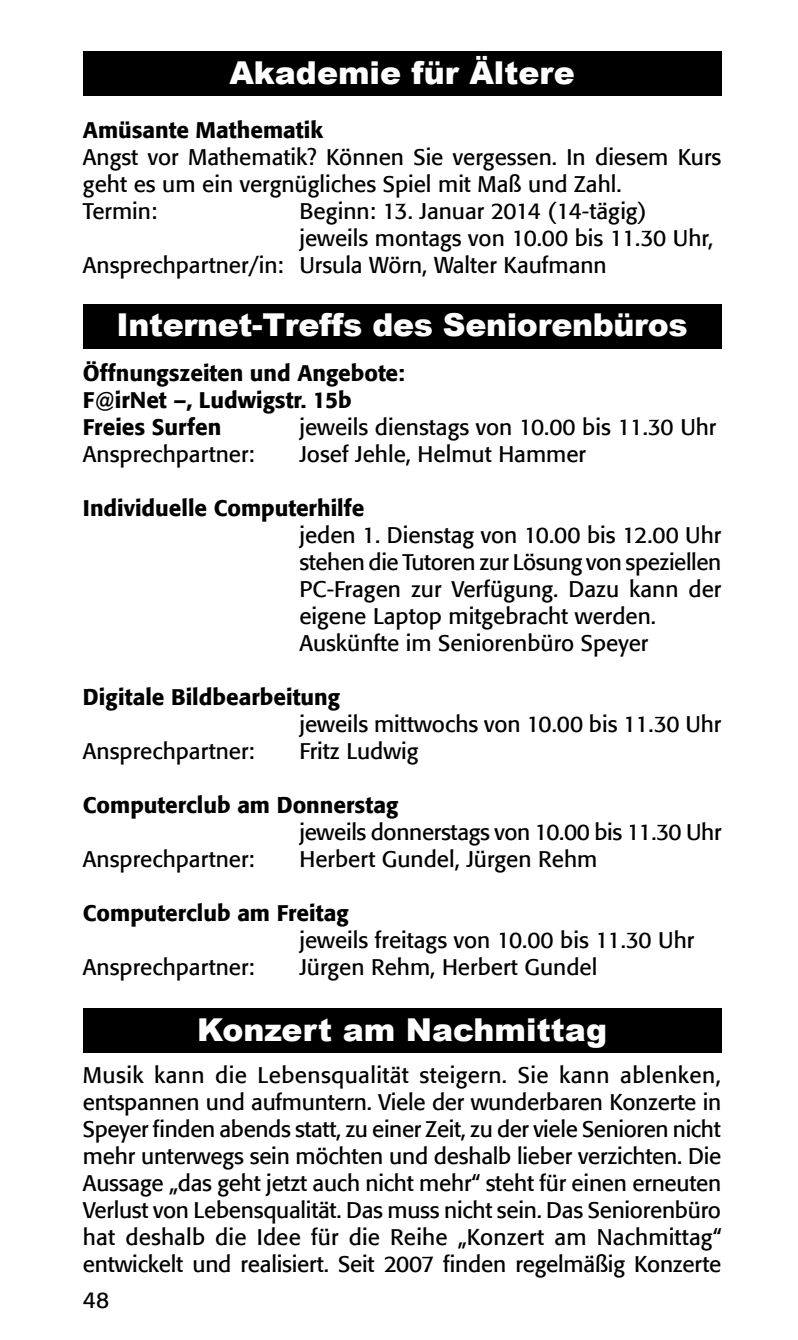
<style>
.page{position:relative;width:798px;height:1340px;background:#fff}
.page>*{position:absolute;margin:0;border:0;box-sizing:border-box;transform-origin:0 0}
.t1{font:900 31.5px "Arial";letter-spacing:-.01em;color:#fff}
.t2{font:22.5px/27px "Formata";color:#000}
.t3{font:500 22.5px/27px "Formata";color:#000}
</style>
<div class="page">
<div style="left:83px;top:304px;width:638px;height:44px;background:#000"></div>
<div style="left:83px;top:51px;width:638px;height:45px;background:#000"></div>
<div style="left:83px;top:1008px;width:638px;height:45px;background:#000"></div>
<h1 class="t1" style="left:229px;top:50px;width:347px">Akademie für Ältere</h1>
<p class="t3" style="left:83px;top:116px;width:241px">Amüsante Mathematik</p>
<p class="t2" style="left:83px;top:143px;width:639px">Angst vor Mathematik? Können Sie vergessen. In diesem Kurs geht es um ein vergnügliches Spiel mit Maß und Zahl.<br>Termin:</p>
<p class="t2" style="left:299px;top:197px;width:348px">Beginn: 13. Januar 2014 (14-tägig)</p>
<p class="t2" style="left:299px;top:224px;width:415px">jeweils montags von 10.00 bis 11.30 Uhr,</p>
<p class="t2" style="left:83px;top:251px;width:525px">Ansprechpartner/in: Ursula Wörn, Walter Kaufmann</p>
<h1 class="t1" style="left:116px;top:302px;width:572px">Internet-Treffs des Seniorenbüros</h1>
<p class="t3" style="left:83px;top:359px;width:323px">Öffnungszeiten und Angebote:<br>F@irNet –, Ludwigstr. 15b<br>Freies Surfen</p>
<p class="t2" style="left:299px;top:413px;width:418px">jeweils dienstags von 10.00 bis 11.30 Uhr</p>
<p class="t2" style="left:83px;top:440px;width:173px">Ansprechpartner:</p>
<p class="t2" style="left:299px;top:440px;width:288px">Josef Jehle, Helmut Hammer</p>
<p class="t3" style="left:83px;top:494px;width:283px">Individuelle Computerhilfe</p>
<p class="t2" style="left:299px;top:521px;width:423px">jeden 1. Dienstag von 10.00 bis 12.00 Uhr stehen die Tutoren zur Lösung von speziellen PC-Fragen zur Verfügung. Dazu kann der eigene Laptop mitgebracht werden.<br>Auskünfte im Seniorenbüro Speyer</p>
<p class="t3" style="left:83px;top:683px;width:258px">Digitale Bildbearbeitung</p>
<p class="t2" style="left:299px;top:710px;width:423px">jeweils mittwochs von 10.00 bis 11.30 Uhr</p>
<p class="t2" style="left:83px;top:737px;width:173px">Ansprechpartner:</p>
<p class="t2" style="left:299px;top:737px;width:121px">Fritz Ludwig</p>
<p class="t3" style="left:83px;top:791px;width:316px">Computerclub am Donnerstag</p>
<p class="t2" style="left:299px;top:818px;width:423px">jeweils donnerstags von 10.00 bis 11.30 Uhr</p>
<p class="t2" style="left:83px;top:845px;width:173px">Ansprechpartner:</p>
<p class="t2" style="left:299px;top:845px;width:299px">Herbert Gundel, Jürgen Rehm</p>
<p class="t3" style="left:83px;top:899px;width:267px">Computerclub am Freitag</p>
<p class="t2" style="left:299px;top:926px;width:396px">jeweils freitags von 10.00 bis 11.30 Uhr</p>
<p class="t2" style="left:83px;top:953px;width:173px">Ansprechpartner:</p>
<p class="t2" style="left:299px;top:953px;width:299px">Jürgen Rehm, Herbert Gundel</p>
<h1 class="t1" style="left:197px;top:1007px;width:411px">Konzert am Nachmittag</h1>
<p class="t2" style="left:83px;top:1061px;width:640px;text-align:justify">Musik kann die Lebensqualität steigern. Sie kann ablenken, entspannen und aufmuntern. Viele der wunderbaren Konzerte in Speyer finden abends statt, zu einer Zeit, zu der viele Senioren nicht mehr unterwegs sein möchten und deshalb lieber verzichten. Die Aussage „das geht jetzt auch nicht mehr“ steht für einen erneuten Verlust von Lebensqualität. Das muss nicht sein. Das Seniorenbüro hat deshalb die Idee für die Reihe „Konzert am Nachmittag“ entwickelt und realisiert. Seit 2007 finden regelmäßig Konzerte</p>
<p class="t2" style="left:83px;top:1286px;width:28px">48</p>
</div>
